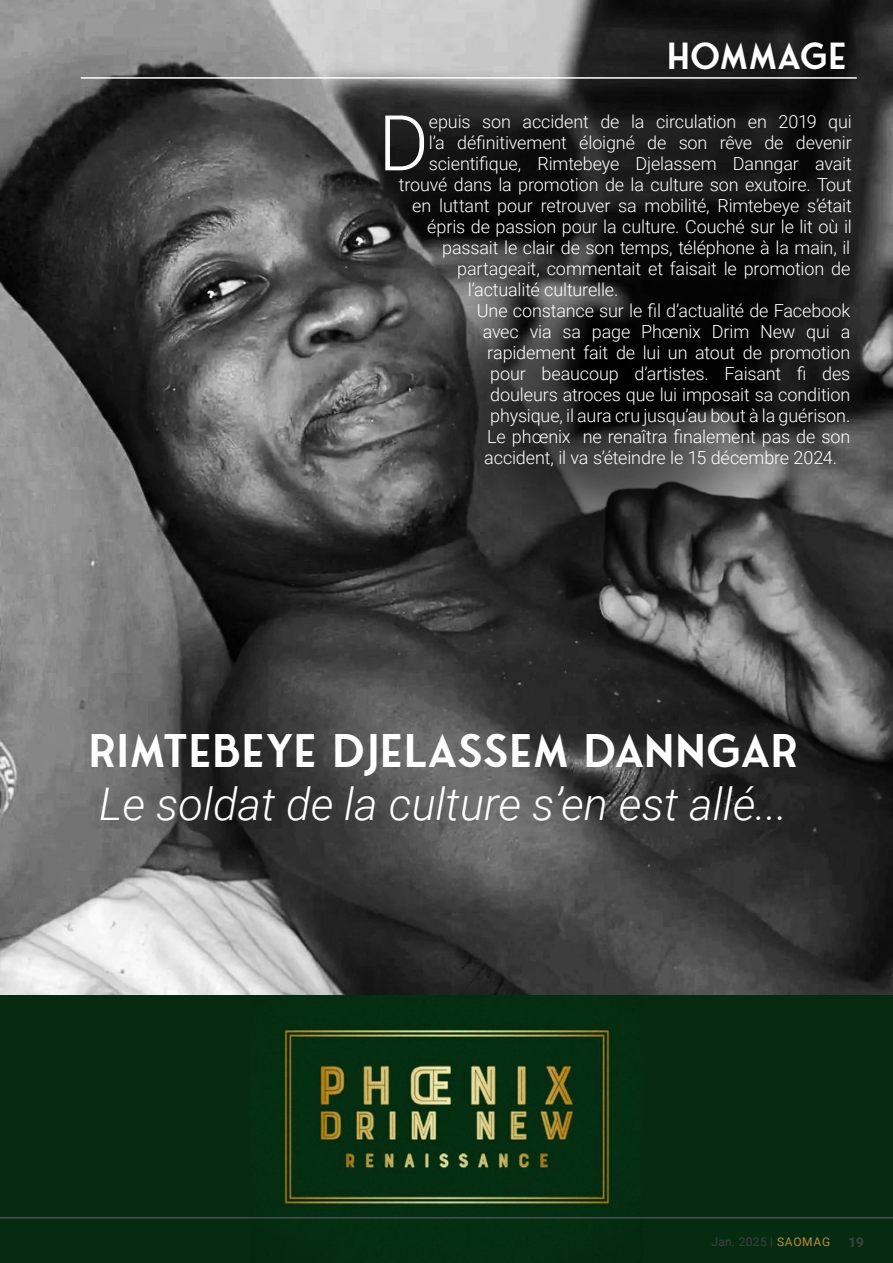
<style>
.page{position:relative;width:893px;height:1263px;background:#fff}
.page>*{position:absolute;margin:0;border:0;box-sizing:border-box;transform-origin:0 0}
.t1{font:300 77.1px "Roboto";color:#fff}
.t2{font:italic 300 45px "Roboto";color:#fff}
.t3{font:45px "Fonseca";color:#fff}
.t4{font:36px "Fonseca";color:#fff}
.t5{font:300 18px "Roboto";letter-spacing:-.01em;color:#fff}
.t6{font:700 13.5px "Roboto";color:#414042}
.t7{font:12px "Roboto";letter-spacing:.04em;color:#414042}
.s1{color:#bb8c46}
</style>
<div class="page">
<img style="left:0;top:0;width:893px;height:996px">
<div style="left:0;top:996px;width:893px;height:267px;background:#052c11"></div>
<img style="left:251px;top:1029px;width:391px;height:190px">
<svg style="left:376px;top:230px;width:468px;height:361px;background:#2e2e2e"></svg>
<hr style="left:0;top:1217px;width:893px;height:1px;background:#64646a">
<hr style="left:81px;top:77px;width:776px;height:2px;background:#fff">
<h3 class="t4" style="left:667px;top:35px;width:182px">HOMMAGE</h3>
<h1 class="t1" style="left:378px;top:89px;width:52px">D</h1>
<p class="t5" style="left:429px;top:109px;width:424px">epuis son accident de la circulation en 2019 qui</p>
<p class="t5" style="left:429px;top:130px;width:424px">l’a définitivement éloigné de son rêve de devenir</p>
<p class="t5" style="left:429px;top:151px;width:424px">scientifique, Rimtebeye Djelassem Danngar avait</p>
<p class="t5" style="left:399px;top:172px;width:455px">trouvé dans la promotion de la culture son exutoire. Tout</p>
<p class="t5" style="left:412px;top:193px;width:441px">en luttant pour retrouver sa mobilité, Rimtebeye s’était</p>
<p class="t5" style="left:427px;top:214px;width:426px">épris de passion pour la culture. Couché sur le lit où il</p>
<p class="t5" style="left:442px;top:235px;width:410px">passait le clair de son temps, téléphone à la main, il</p>
<p class="t5" style="left:457px;top:256px;width:394px">partageait, commentait et faisait le promotion de</p>
<p class="t5" style="left:468px;top:277px;width:152px">l’actualité culturelle.</p>
<p class="t5" style="left:477px;top:298px;width:375px">Une constance sur le fil d’actualité de Facebook</p>
<p class="t5" style="left:483px;top:319px;width:369px">avec via sa page Phœnix Drim New qui a</p>
<p class="t5" style="left:487px;top:340px;width:364px">rapidement fait de lui un atout de promotion</p>
<p class="t5" style="left:490px;top:361px;width:361px">pour beaucoup d’artistes. Faisant fi des</p>
<p class="t5" style="left:490px;top:382px;width:361px">douleurs atroces que lui imposait sa condition</p>
<p class="t5" style="left:490px;top:403px;width:362px">physique, il aura cru jusqu’au bout à la guérison.</p>
<p class="t5" style="left:487px;top:424px;width:365px">Le phœnix ne renaîtra finalement pas de son</p>
<p class="t5" style="left:484px;top:445px;width:354px">accident, il va s’éteindre le 15 décembre 2024.</p>
<h2 class="t3" style="left:88px;top:725px;width:711px">RIMTEBEYE DJELASSEM DANNGAR</h2>
<h2 class="t2" style="left:99px;top:773px;width:690px">Le soldat de la culture s’en est allé...</h2>
<p class="t7" style="left:711px;top:1233px;width:120px">Jan. 2025 | <span class="s1">SAOMAG</span></p>
<p class="t6" style="left:848px;top:1232px;width:17px">19</p>
</div>
